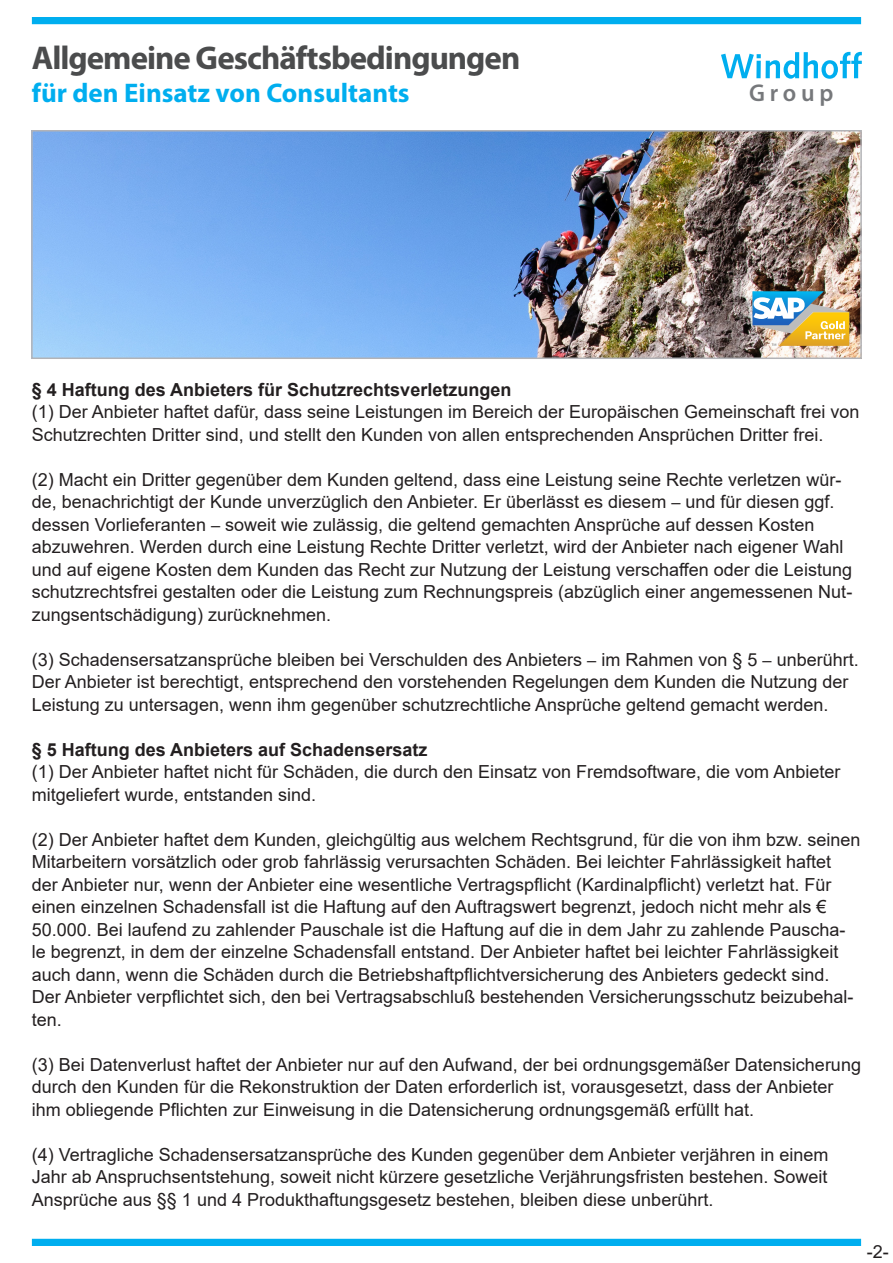
<style>
.page{position:relative;width:893px;height:1263px;background:#fff}
.page>*{position:absolute;margin:0;border:0;box-sizing:border-box;transform-origin:0 0}
.t1{font:700 33px "Myriad Pro";letter-spacing:-.03em;color:#4b4c4d}
.t2{font:700 27px "Myriad Pro";color:#00aeef}
.t3{font:600 24.3px "Myriad Pro";letter-spacing:.2em;color:#76787b}
.t4{font:18px/22.5px "Arial";color:#231f20}
.t5{font:700 18px "Arial";color:#231f20}
.s1{font-size:16.5px}
</style>
<div class="page">
<div style="left:32px;top:1239px;width:829px;height:7px;background:#00aeef"></div>
<div style="left:32px;top:17px;width:829px;height:7px;background:#00aeef"></div>
<img style="left:34px;top:133px;width:825px;height:223px">
<div style="left:31px;top:130px;width:831px;height:229px;border:2px solid #b2b3b7"></div>
<svg style="left:721px;top:52px;width:141px;height:27px"></svg>
<img style="left:752px;top:291px;width:97px;height:55px">
<h1 class="t1" style="left:32px;top:36px;width:490px">Allgemeine Geschäftsbedingungen</h1>
<h2 class="t2" style="left:32px;top:75px;width:379px">für den Einsatz von Consultants</h2>
<h3 class="t3" style="left:749px;top:77px;width:86px">Group</h3>
<p class="t5" style="left:32px;top:377px;width:481px">§ 4 Haftung des Anbieters für Schutzrechtsverletzungen</p>
<p class="t4" style="left:32px;top:401px;width:829px">(1) Der Anbieter haftet dafür, dass seine Leistungen im Bereich der Europäischen Gemeinschaft frei von<br>Schutzrechten Dritter sind, und stellt den Kunden von allen entsprechenden Ansprüchen Dritter frei.</p>
<p class="t4" style="left:32px;top:468px;width:822px">(2) Macht ein Dritter gegenüber dem Kunden geltend, dass eine Leistung seine Rechte verletzen wür&shy;de, benachrichtigt der Kunde unverzüglich den Anbieter. Er überlässt es diesem <span class="s1">–</span> und für diesen ggf. dessen Vorlieferanten <span class="s1">–</span> soweit wie zulässig, die geltend gemachten Ansprüche auf dessen Kosten abzuwehren. Werden durch eine Leistung Rechte Dritter verletzt, wird der Anbieter nach eigener Wahl und auf eigene Kosten dem Kunden das Recht zur Nutzung der Leistung verschaffen oder die Leistung schutzrechtsfrei gestalten oder die Leistung zum Rechnungspreis (abzüglich einer angemessenen Nut&shy;zungsentschädigung) zurücknehmen.</p>
<p class="t4" style="left:32px;top:648px;width:828px">(3) Schadensersatzansprüche bleiben bei Verschulden des Anbieters <span class="s1">–</span> im Rahmen von § 5 <span class="s1">–</span> unberührt.<br>Der Anbieter ist berechtigt, entsprechend den vorstehenden Regelungen dem Kunden die Nutzung der<br>Leistung zu untersagen, wenn ihm gegenüber schutzrechtliche Ansprüche geltend gemacht werden.</p>
<p class="t5" style="left:32px;top:737px;width:397px">§ 5 Haftung des Anbieters auf Schadensersatz</p>
<p class="t4" style="left:32px;top:761px;width:810px">(1) Der Anbieter haftet nicht für Schäden, die durch den Einsatz von Fremdsoftware, die vom Anbieter mitgeliefert wurde, entstanden sind.</p>
<p class="t4" style="left:32px;top:828px;width:830px">(2) Der Anbieter haftet dem Kunden, gleichgültig aus welchem Rechtsgrund, für die von ihm bzw. seinen Mitarbeitern vorsätzlich oder grob fahrlässig verursachten Schäden. Bei leichter Fahrlässigkeit haftet der Anbieter nur, wenn der Anbieter eine wesentliche Vertragspflicht (Kardinalpflicht) verletzt hat. Für einen einzelnen Schadensfall ist die Haftung auf den Auftragswert begrenzt, jedoch nicht mehr als € 50.000. Bei laufend zu zahlender Pauschale ist die Haftung auf die in dem Jahr zu zahlende Pauscha&shy;le begrenzt, in dem der einzelne Schadensfall entstand. Der Anbieter haftet bei leichter Fahrlässigkeit auch dann, wenn die Schäden durch die Betriebshaftpflichtversicherung des Anbieters gedeckt sind.<br>Der Anbieter verpflichtet sich, den bei Vertragsabschluß bestehenden Versicherungsschutz beizubehal&shy;ten.</p>
<p class="t4" style="left:32px;top:1053px;width:831px">(3) Bei Datenverlust haftet der Anbieter nur auf den Aufwand, der bei ordnungsgemäßer Datensicherung durch den Kunden für die Rekonstruktion der Daten erforderlich ist, vorausgesetzt, dass der Anbieter ihm obliegende Pflichten zur Einweisung in die Datensicherung ordnungsgemäß erfüllt hat.</p>
<p class="t4" style="left:32px;top:1143px;width:798px;text-align:justify">(4) Vertragliche Schadensersatzansprüche des Kunden gegenüber dem Anbieter verjähren in einem Jahr ab Anspruchsentstehung, soweit nicht kürzere gesetzliche Verjährungsfristen bestehen. Soweit Ansprüche aus §§ 1 und 4 Produkthaftungsgesetz bestehen, bleiben diese unberührt.</p>
<p class="t4" style="left:867px;top:1240px;width:23px">-2-</p>
</div>
